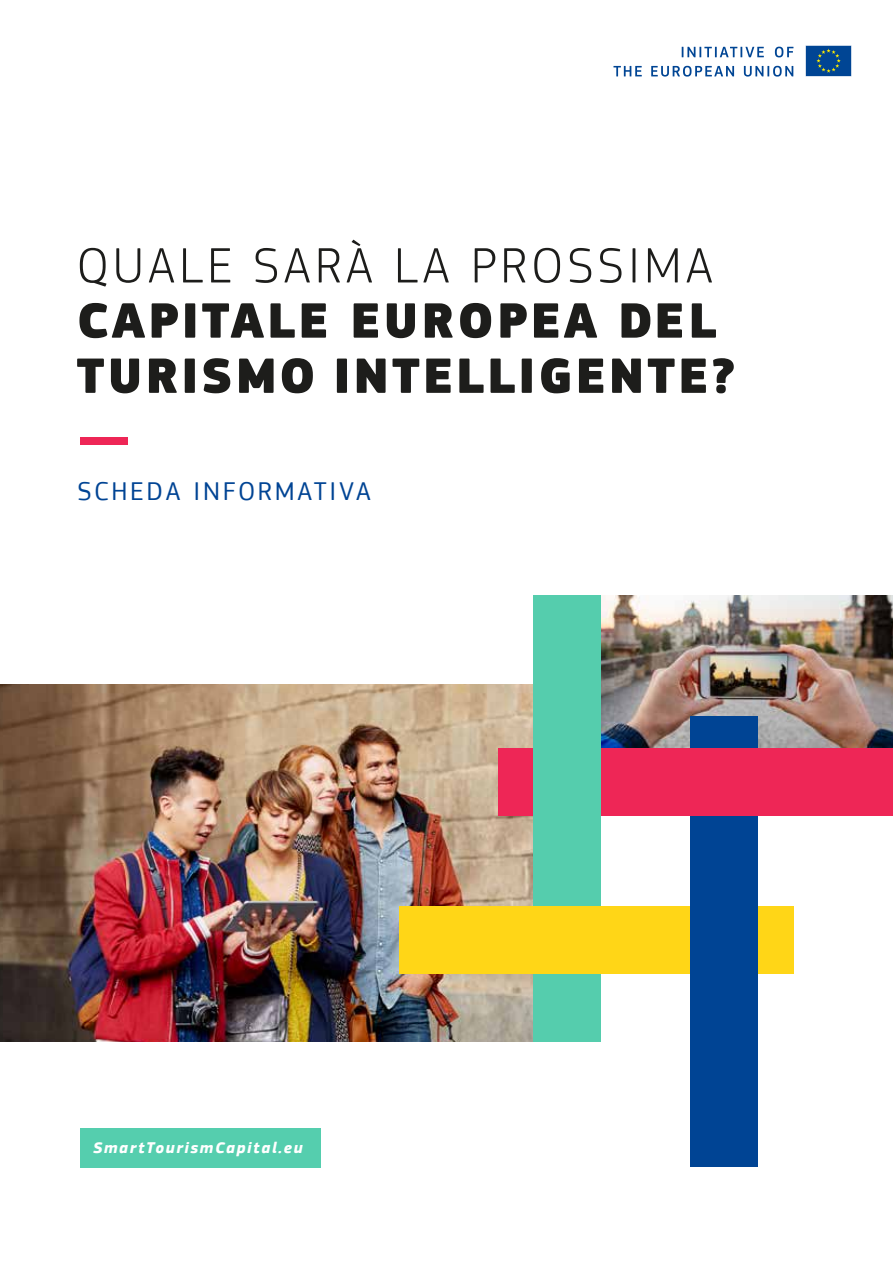
<style>
.page{position:relative;width:893px;height:1263px;background:#fff}
.page>*{position:absolute;margin:0;border:0;box-sizing:border-box;transform-origin:0 0}
.t1{font:900 51.6px/55.2px "EC Square Sans Pro";letter-spacing:.06em;color:#1d1d1b}
.t2{font:300 51.6px "EC Square Sans Pro";letter-spacing:.08em;color:#1d1d1b}
.t3{font:27px "EC Square Sans Pro";letter-spacing:.1em;color:#004494}
.t4{font:italic 700 16.05px "EC Square Sans Pro";letter-spacing:.1em;color:#fff}
</style>
<div class="page">
<svg style="left:805px;top:45px;width:46px;height:31px"></svg>
<svg style="left:682px;top:47px;width:111px;height:10px"></svg>
<svg style="left:613px;top:66px;width:180px;height:11px"></svg>
<div style="left:80px;top:437px;width:47px;height:7px;background:#ee2656"></div>
<img style="left:601px;top:595px;width:292px;height:154px">
<img style="left:0;top:684px;width:533px;height:357px">
<div style="left:80px;top:1128px;width:241px;height:39px;background:#55ceae"></div>
<div style="left:533px;top:971px;width:68px;height:70px;background:#55cdad"></div>
<div style="left:399px;top:906px;width:394px;height:67px;background:#ffd617"></div>
<div style="left:691px;top:716px;width:67px;height:451px;background:#004494"></div>
<div style="left:498px;top:749px;width:395px;height:67px;background:#ee2656"></div>
<div style="left:533px;top:595px;width:68px;height:311px;background:#55cdad"></div>
<p class="t2" style="left:77px;top:235px;width:638px">QUALE SARÀ LA PROSSIMA</p>
<p class="t1" style="left:77px;top:295px;width:661px">CAPITALE EUROPEA DEL<br>TURISMO INTELLIGENTE?</p>
<p class="t3" style="left:77px;top:475px;width:295px">SCHEDA INFORMATIVA</p>
<p class="t4" style="left:93px;top:1138px;width:211px">SmartTourismCapital.eu</p>
</div>
